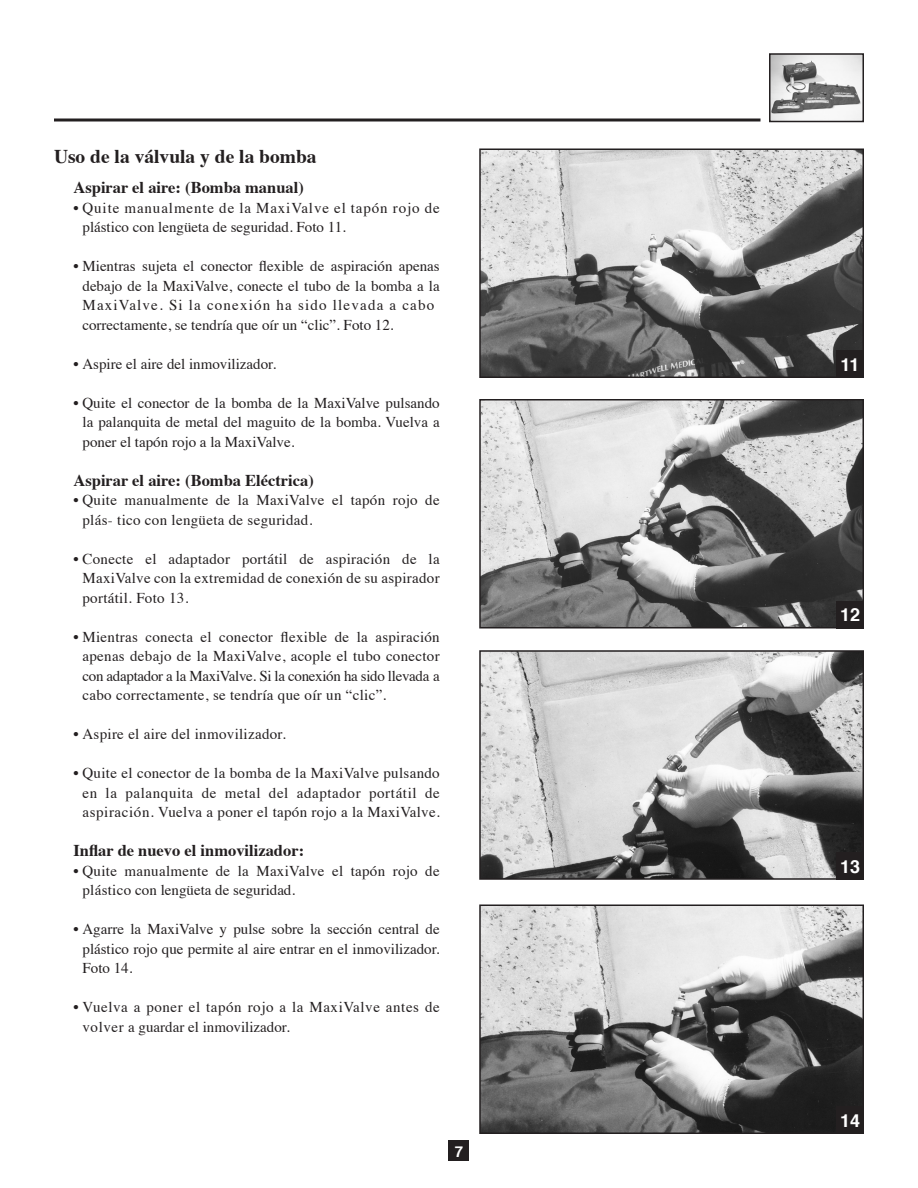
<style>
.page{position:relative;width:918px;height:1188px;background:#fff}
.page>*{position:absolute;margin:0;border:0;box-sizing:border-box;transform-origin:0 0}
.t1{font:700 19.5px "Times";color:#231f20}
.t2{font:700 18px "Helvetica";color:#fff}
.t3{font:700 16.5px "Times";color:#231f20}
.t4{font:15px/19.5px "Times";letter-spacing:.02em;color:#231f20;text-align:justify}
.t5{font:15px/19.5px "Times";color:#231f20;text-align:center}
.t6{font:15px/19.5px "Times";letter-spacing:.04em;color:#231f20}
.t7{font:15px "Times";letter-spacing:.06em;color:#231f20}
.t8{font:700 15px "Helvetica";color:#fff}
</style>
<div class="page">
<svg style="left:54px;top:118px;width:706px;height:4px;background:#595657"></svg>
<img style="left:772px;top:56px;width:89px;height:63px">
<div style="left:769px;top:53px;width:95px;height:69px;border:2px solid #231f20"></div>
<div style="left:449px;top:1141px;width:20px;height:20px;background:#231f20"></div>
<img style="left:482px;top:151px;width:379px;height:224px">
<div style="left:479px;top:148px;width:385px;height:230px;border:2px solid #231f20"></div>
<div style="left:836px;top:350px;width:28px;height:28px;background:#231f20"></div>
<img style="left:482px;top:402px;width:379px;height:223px">
<div style="left:479px;top:399px;width:385px;height:229px;border:2px solid #231f20"></div>
<div style="left:836px;top:601px;width:28px;height:27px;background:#231f20"></div>
<img style="left:482px;top:653px;width:379px;height:224px">
<div style="left:479px;top:650px;width:385px;height:230px;border:2px solid #231f20"></div>
<div style="left:836px;top:852px;width:28px;height:28px;background:#231f20"></div>
<img style="left:482px;top:907px;width:379px;height:224px">
<div style="left:479px;top:904px;width:385px;height:230px;border:2px solid #231f20"></div>
<div style="left:836px;top:1106px;width:28px;height:28px;background:#231f20"></div>
<p class="t1" style="left:54px;top:138px;width:264px">Uso de la válvula y de la bomba</p>
<p class="t3" style="left:74px;top:172px;width:232px">Aspirar el aire: (Bomba manual)</p>
<p class="t7" style="left:74px;top:194px;width:368px">• Quite manualmente de la MaxiValve el tapón rojo de</p>
<p class="t5" style="left:82px;top:216px;width:265px">plástico con lengüeta de seguridad. Foto 11.</p>
<p class="t5" style="left:74px;top:255px;width:368px">• Mientras sujeta el conector flexible de aspiración apenas debajo de la MaxiValve, conecte el tubo de la bomba a la<br>MaxiValve. Si la conexión ha sido llevada a cabo</p>
<p class="t5" style="left:82px;top:314px;width:313px">correctamente, se tendría que oír un “clic”. Foto 12.</p>
<p class="t5" style="left:74px;top:353px;width:204px">• Aspire el aire del inmovilizador.</p>
<p class="t4" style="left:82px;top:392px;width:359px;text-indent:-9px">• Quite el conector de la bomba de la MaxiValve pulsando la palanquita de metal del maguito de la bomba. Vuelva a poner el tapón rojo a la MaxiValve.</p>
<p class="t3" style="left:74px;top:465px;width:242px">Aspirar el aire: (Bomba Eléctrica)</p>
<p class="t4" style="left:82px;top:489px;width:359px;text-indent:-9px">• Quite manualmente de la MaxiValve el tapón rojo de plás- tico con lengüeta de seguridad.</p>
<p class="t4" style="left:82px;top:548px;width:359px;text-indent:-9px">• Conecte el adaptador portátil de aspiración de la MaxiValve con la extremidad de conexión de su aspirador portátil. Foto 13.</p>
<p class="t4" style="left:82px;top:626px;width:359px;text-indent:-9px">• Mientras conecta el conector flexible de la aspiración apenas debajo de la MaxiValve, acople el tubo conector con adaptador a la MaxiValve. Si la conexión ha sido llevada a cabo correctamente, se tendría que oír un “clic”.</p>
<p class="t4" style="left:74px;top:723px;width:214px">• Aspire el aire del inmovilizador.</p>
<p class="t4" style="left:82px;top:762px;width:359px;text-indent:-9px">• Quite el conector de la bomba de la MaxiValve pulsando en la palanquita de metal del adaptador portátil de aspiración. Vuelva a poner el tapón rojo a la MaxiValve.</p>
<p class="t3" style="left:74px;top:835px;width:232px">Inflar de nuevo el inmovilizador:</p>
<p class="t4" style="left:82px;top:860px;width:359px;text-indent:-9px">• Quite manualmente de la MaxiValve el tapón rojo de plástico con lengüeta de seguridad.</p>
<p class="t4" style="left:82px;top:918px;width:359px;text-indent:-9px">• Agarre la MaxiValve y pulse sobre la sección central de plástico rojo que permite al aire entrar en el inmovilizador.<br>Foto 14.</p>
<p class="t6" style="left:82px;top:996px;width:359px;text-indent:-9px">• Vuelva a poner el tapón rojo a la MaxiValve antes de volver a guardar el inmovilizador.</p>
<p class="t8" style="left:455px;top:1139px;width:10px">7</p>
<p class="t2" style="left:841px;top:350px;width:21px">11</p>
<p class="t2" style="left:840px;top:600px;width:22px">12</p>
<p class="t2" style="left:840px;top:852px;width:22px">13</p>
<p class="t2" style="left:840px;top:1106px;width:22px">14</p>
</div>
